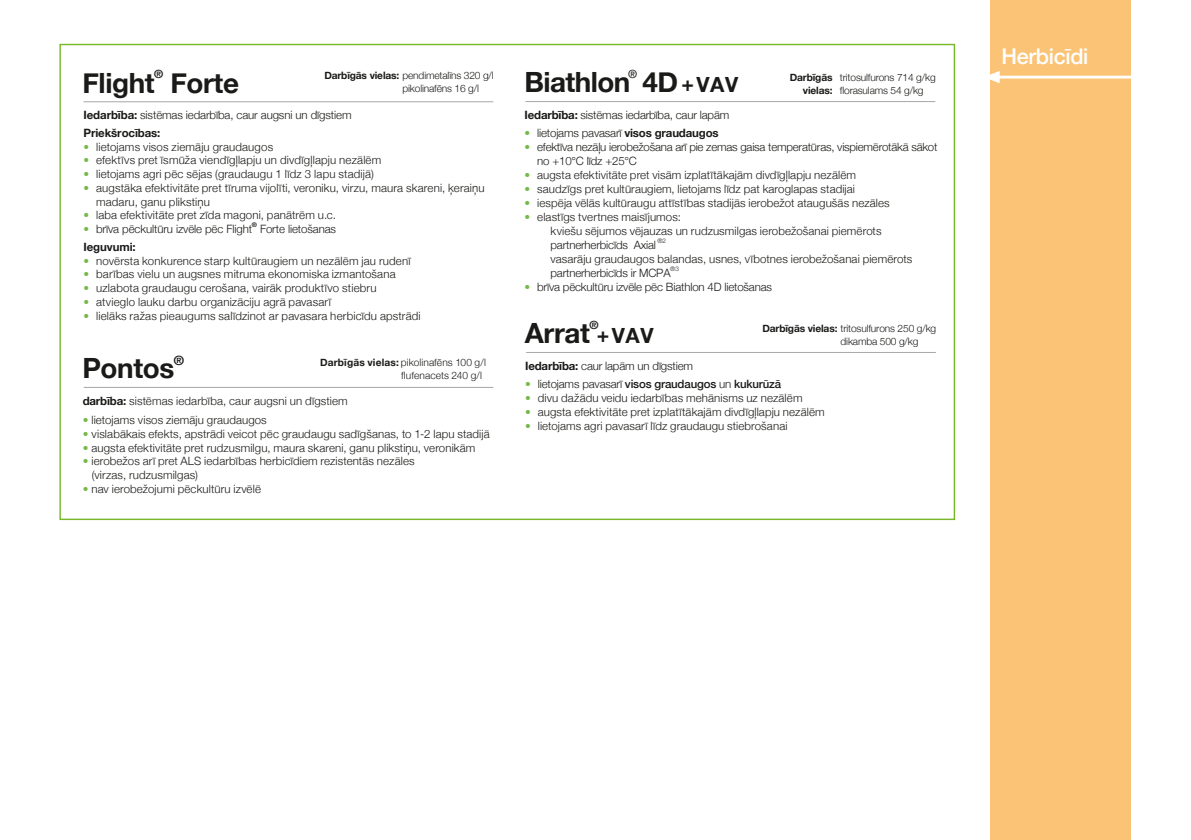
<style>
.page{position:relative;width:1191px;height:840px;background:#fff}
.page>*{position:absolute;margin:0;border:0;box-sizing:border-box;transform-origin:0 0}
.t1{font:700 27.8px "Helvetica Neue";letter-spacing:-.015em;color:#1a1a18}
.t2{font:500 21.6px "Helvetica Neue";letter-spacing:-.015em;color:#fff}
.t3{font:700 20.8px "Helvetica Neue";letter-spacing:.03em;color:#1a1a18}
.t4{font:700 12.8px "Helvetica Neue";color:#1a1a18}
.t5{font:300 11.4px/14px "Helvetica Neue";letter-spacing:.01em;color:#1a1a18}
.t6{font:300 11.4px "Helvetica Neue";letter-spacing:-.015em;color:#1a1a18}
.t7{font:300 11.4px/17.8px "Helvetica Neue";letter-spacing:-.01em;color:#1a1a18}
.t8{font:300 11.4px/14px "Helvetica Neue";letter-spacing:-.02em;color:#1a1a18}
.t9{font:500 11.4px "Helvetica Neue";letter-spacing:-.015em;color:#1a1a18}
.t10{font:700 11.4px "Helvetica Neue";letter-spacing:-.01em;color:#1a1a18}
.t11{font:italic 500 11.4px "Helvetica Neue";color:#1a1a18}
.t12{font:300 10.2px/13px "Helvetica Neue";letter-spacing:-.015em;color:#1a1a18}
.t13{font:300 10.2px "Helvetica Neue";letter-spacing:.01em;color:#1a1a18}
.t14{font:300 10.2px "Helvetica Neue";letter-spacing:.005em;color:#1a1a18}
.t15{font:700 10.2px "Helvetica Neue";letter-spacing:-.015em;color:#1a1a18}
.t16{font:300 6.4px "Helvetica Neue";color:#1a1a18}
.t17{font:700 6.4px "Helvetica Neue";color:#1a1a18}
.s1{font-weight:700}
.s2{color:#75b948}
.s3{font-weight:300;color:#75b948}
.s4{font-weight:300}
</style>
<div class="page">
<div style="left:990px;top:0;width:140px;height:839px;background:#fbc376"></div>
<hr style="left:84px;top:101px;width:409px;height:1px;background:#a7a7a8">
<hr style="left:525px;top:101px;width:410px;height:1px;background:#a7a7a8">
<hr style="left:84px;top:387px;width:409px;height:1px;background:#a7a7a8">
<hr style="left:526px;top:352px;width:410px;height:1px;background:#a7a7a8">
<hr style="left:998px;top:76px;width:139px;height:2px;background:#fff">
<svg style="left:990px;top:71px;width:9px;height:12px"></svg>
<p class="t11" style="left:628px;top:64px;width:11px">®</p>
<p class="t6" style="left:524px;top:105px;width:206px"><span class="s1">Iedarbība:</span> sistēmas iedarbība, caur lapām</p>
<p class="t6" style="left:524px;top:123px;width:196px"><span class="s2">•</span> lietojams pavasarī <span class="s1">visos graudaugos</span></p>
<p class="t8" style="left:537px;top:139px;width:402px;text-indent:-13px"><span class="s2">•</span> efektīva nezāļu ierobežošana arī pie zemas gaisa temperatūras, vispiemērotākā sākot no +10°C līdz +25°C</p>
<p class="t5" style="left:524px;top:167px;width:333px"><span class="s2">•</span> augsta efektivitāte pret visām izplatītākajām divdīgļlapju nezālēm</p>
<p class="t5" style="left:524px;top:181px;width:332px"><span class="s2">•</span> saudzīgs pret kultūraugiem, lietojams līdz pat karoglapas stadijai</p>
<p class="t5" style="left:524px;top:195px;width:367px"><span class="s2">•</span> iespēja vēlās kultūraugu attīstības stadijās ierobežot ataugušās nezāles</p>
<p class="t5" style="left:550px;top:209px;width:332px;text-indent:-26px"><span class="s2">•</span> elastīgs tvertnes maisījumos:<br>kviešu sējumos vējauzas un rudzusmilgas ierobežošanai piemērots partnerherbicīds Axial</p>
<h1 class="t1" style="left:82px;top:61px;width:74px">Flight</h1>
<p class="t10" style="left:154px;top:65px;width:11px">®</p>
<h1 class="t1" style="left:170px;top:61px;width:70px">Forte</h1>
<p class="t12" style="left:402px;top:68px;width:93px;text-indent:-78px"><span class="s1">Darbīgās vielas:</span> pendimetalīns 320 g/l pikolinafēns 16 g/l</p>
<h3 class="t3" style="left:681px;top:69px;width:58px">+VAV</h3>
<p class="t12" style="left:840px;top:70px;width:97px">tritosulfurons 714 g/kg florasulams 54 g/kg</p>
<h1 class="t1" style="left:524px;top:61px;width:155px">Biathlon 4D</h1>
<p class="t15" style="left:790px;top:69px;width:44px">Darbīgās</p>
<p class="t15" style="left:803px;top:82px;width:31px">vielas:</p>
<p class="t7" style="left:84px;top:105px;width:269px"><span class="s1">Iedarbība:</span> sistēmas iedarbība, caur augsni un dīgstiem<br><span class="s1">Priekšrocības:</span></p>
<p class="t5" style="left:84px;top:139px;width:191px"><span class="s2">•</span> lietojams visos ziemāju graudaugos</p>
<p class="t5" style="left:84px;top:152px;width:299px"><span class="s2">•</span> efektīvs pret īsmūža viendīgļlapju un divdīgļlapju nezālēm</p>
<p class="t5" style="left:84px;top:166px;width:292px"><span class="s2">•</span> lietojams agri pēc sējas (graudaugu 1 līdz 3 lapu stadijā)</p>
<p class="t5" style="left:96px;top:180px;width:390px;text-indent:-13px"><span class="s2">•</span> augstāka efektivitāte pret tīruma vijolīti, veroniku, virzu, maura skareni, ķeraiņu madaru, ganu plikstiņu</p>
<p class="t5" style="left:84px;top:207px;width:254px"><span class="s2">•</span> laba efektivitāte pret zīda magoni, panātrēm u.c.</p>
<p class="t7" style="left:84px;top:219px;width:170px"><span class="s2">•</span> brīva pēckultūru izvēle pēc Flight</p>
<p class="t17" style="left:252px;top:220px;width:7px">®</p>
<p class="t7" style="left:260px;top:219px;width:78px">Forte lietošanas</p>
<p class="t10" style="left:84px;top:238px;width:54px">Ieguvumi:</p>
<p class="t5" style="left:84px;top:252px;width:328px"><span class="s2">•</span> novērsta konkurence starp kultūraugiem un nezālēm jau rudenī</p>
<p class="t5" style="left:84px;top:266px;width:313px"><span class="s2">•</span> barības vielu un augsnes mitruma ekonomiska izmantošana</p>
<p class="t5" style="left:84px;top:280px;width:294px"><span class="s2">•</span> uzlabota graudaugu cerošana, vairāk produktīvo stiebru</p>
<p class="t5" style="left:84px;top:294px;width:249px"><span class="s2">•</span> atvieglo lauku darbu organizāciju agrā pavasarī</p>
<p class="t5" style="left:84px;top:307px;width:338px"><span class="s2">•</span> lielāks ražas pieaugums salīdzinot ar pavasara herbicīdu apstrādi</p>
<p class="t16" style="left:657px;top:236px;width:10px">®2</p>
<p class="t5" style="left:550px;top:251px;width:363px">vasarāju graudaugos balandas, usnes, vībotnes ierobežošanai piemērots partnerherbicīds ir MCPA</p>
<p class="t16" style="left:670px;top:264px;width:10px">®3</p>
<p class="t6" style="left:524px;top:277px;width:249px"><span class="s2">•</span> brīva pēckultūru izvēle pēc Biathlon 4D lietošanas</p>
<h1 class="t1" style="left:525px;top:311px;width:66px">Arrat</h1>
<p class="t10" style="left:589px;top:316px;width:11px">®</p>
<h3 class="t3" style="left:597px;top:319px;width:58px">+VAV</h3>
<p class="t12" style="left:840px;top:320px;width:97px;text-indent:-78px"><span class="s1">Darbīgās vielas:</span> tritosulfurons 250 g/kg dikamba 500 g/kg</p>
<p class="t4" style="left:174px;top:350px;width:12px">®</p>
<h1 class="t1" style="left:82px;top:346px;width:93px">Pontos</h1>
<p class="t13" style="left:320px;top:354px;width:167px"><span class="s1">Darbīgās vielas:</span> pikolinafēns 100 g/l</p>
<p class="t14" style="left:401px;top:366px;width:82px">flufenacets 240 g/l</p>
<p class="t5" style="left:83px;top:392px;width:266px"><span class="s1">darbība:</span> sistēmas iedarbība, caur augsni un dīgstiem</p>
<p class="t5" style="left:83px;top:412px;width:186px"><span class="s2">•</span> lietojams visos ziemāju graudaugos</p>
<p class="t5" style="left:83px;top:426px;width:408px"><span class="s2">•</span> vislabākais efekts, apstrādi veicot pēc graudaugu sadīgšanas, to 1-2 lapu stadijā</p>
<p class="t5" style="left:83px;top:439px;width:394px"><span class="s2">•</span> augsta efektivitāte pret rudzusmilgu, maura skareni, ganu plikstiņu, veronikām</p>
<p class="t5" style="left:92px;top:453px;width:324px;text-indent:-9px"><span class="s2">•</span> ierobežos arī pret ALS iedarbības herbicīdiem rezistentās nezāles (virzas, rudzusmilgas)</p>
<p class="t5" style="left:83px;top:481px;width:180px"><span class="s2">•</span> nav ierobežojumi pēckultūru izvēlē</p>
<p class="t6" style="left:525px;top:356px;width:169px"><span class="s1">Iedarbība:</span> caur lapām un dīgstiem</p>
<p class="t9" style="left:525px;top:374px;width:257px"><span class="s3">•</span> <span class="s4">lietojams pavasarī</span> visos graudaugos <span class="s4">un</span> kukurūzā</p>
<p class="t5" style="left:525px;top:389px;width:279px"><span class="s2">•</span> divu dažādu veidu iedarbības mehānisms uz nezālēm</p>
<p class="t5" style="left:525px;top:403px;width:301px"><span class="s2">•</span> augsta efektivitāte pret izplatītākajām divdīgļlapju nezālēm</p>
<p class="t5" style="left:525px;top:417px;width:264px"><span class="s2">•</span> lietojams agri pavasarī līdz graudaugu stiebrošanai</p>
<h2 class="t2" style="left:1001px;top:39px;width:88px">Herbicīdi</h2>
</div>
